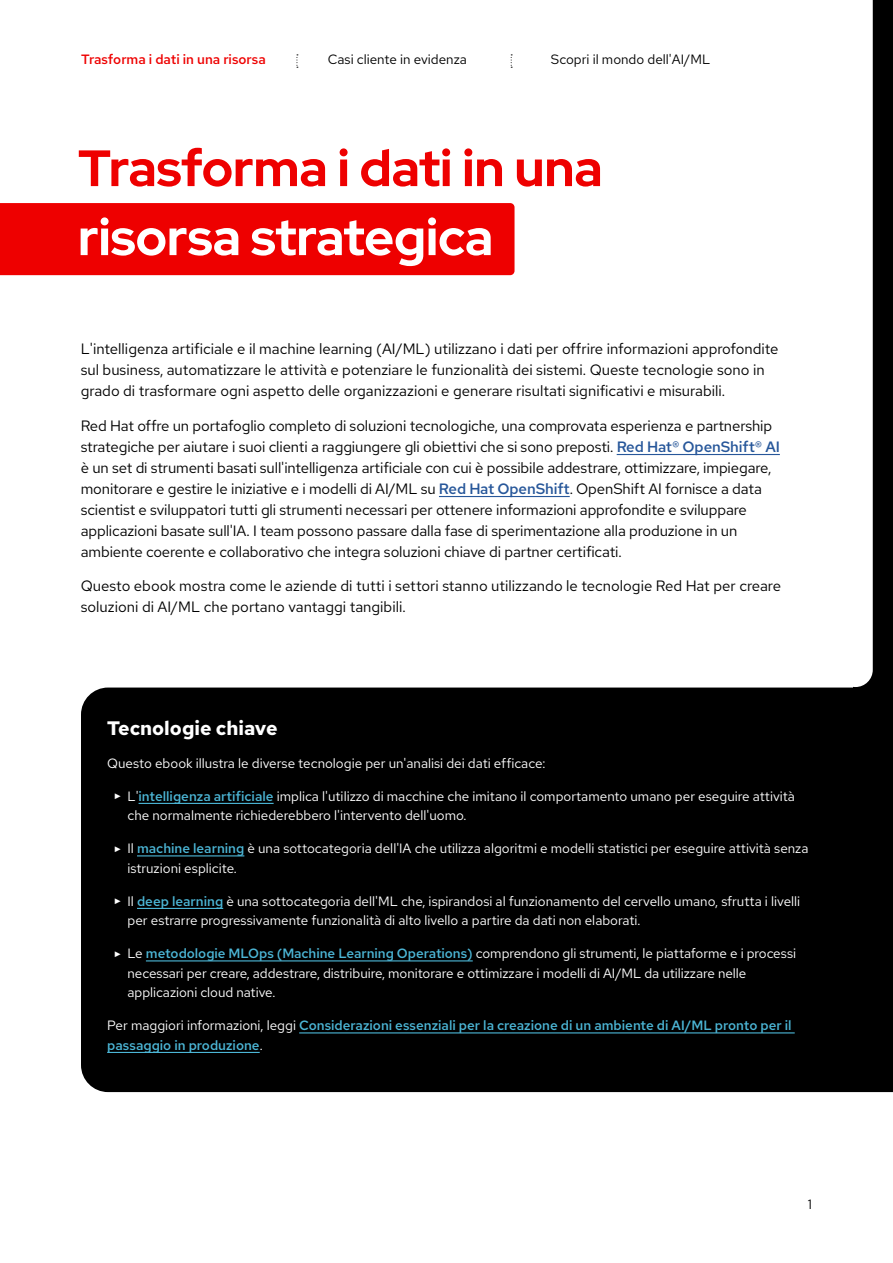
<style>
.page{position:relative;width:893px;height:1263px;background:#fff}
.page>*{position:absolute;margin:0;border:0;box-sizing:border-box;transform-origin:0 0}
.t1{font:700 51px "Red Hat Display";letter-spacing:-.005em;color:#e00}
.t2{font:700 51px "Red Hat Display";letter-spacing:-.005em;color:#fff}
.t3{font:700 19.5px "Red Hat Text";color:#fff}
.t4{font:15px/21px "Red Hat Text";letter-spacing:-.01em;color:#000}
.t5{font:13.5px/19.5px "Red Hat Text";color:#fff}
.t6{font:500 13.5px/19.5px "Red Hat Text";color:#4cb6d6}
.t7{font:13.5px "Red Hat Text";color:#000}
.t8{font:500 13.5px "Red Hat Text";color:#e00}
.s1{font-weight:500;color:#27579a}
.s2{font-family:"Arial";font-size:8.1px}
.s3{font-weight:500;color:#4cb6d6}
.s4{font-weight:400;color:#fff}
</style>
<div class="page">
<div style="left:0;top:203px;width:514px;height:72px;background:#e00"></div>
<div style="left:81px;top:687px;width:812px;height:405px;background:#000"></div>
<hr style="left:139px;top:803px;width:135px;height:1px;background:#4cb6d6">
<hr style="left:137px;top:855px;width:107px;height:1px;background:#4cb6d6">
<hr style="left:137px;top:908px;width:86px;height:1px;background:#4cb6d6">
<hr style="left:146px;top:960px;width:327px;height:1px;background:#4cb6d6">
<hr style="left:299px;top:1032px;width:496px;height:1px;background:#4cb6d6">
<hr style="left:107px;top:1052px;width:153px;height:1px;background:#4cb6d6">
<hr style="left:617px;top:454px;width:163px;height:1px;background:#27579a">
<hr style="left:439px;top:496px;width:131px;height:1px;background:#27579a">
<div style="left:853px;top:0;width:40px;height:688px;background:#000"></div>
<div style="left:853px;top:0;width:20px;height:687px;background:#fff"></div>
<p class="t8" style="left:81px;top:50px;width:186px">Trasforma i dati in una risorsa</p>
<p class="t7" style="left:328px;top:51px;width:141px">Casi cliente in evidenza</p>
<p class="t7" style="left:551px;top:51px;width:161px">Scopri il mondo dell'AI/ML</p>
<h1 class="t1" style="left:78px;top:135px;width:526px">Trasforma i dati in una</h1>
<h1 class="t2" style="left:78px;top:204px;width:417px">risorsa strategica</h1>
<p class="t4" style="left:81px;top:338px;width:699px">L'intelligenza artificiale e il machine learning (AI/ML) utilizzano i dati per offrire informazioni approfondite sul business, automatizzare le attività e potenziare le funzionalità dei sistemi. Queste tecnologie sono in grado di trasformare ogni aspetto delle organizzazioni e generare risultati significativi e misurabili.</p>
<p class="t4" style="left:81px;top:414px;width:701px">Red Hat offre un portafoglio completo di soluzioni tecnologiche, una comprovata esperienza e partnership strategiche per aiutare i suoi clienti a raggiungere gli obiettivi che si sono preposti. <span class="s1">Red Hat® OpenShift® AI </span>è un set di strumenti basati sull'intelligenza artificiale con cui è possibile addestrare, ottimizzare, impiegare, monitorare e gestire le iniziative e i modelli di AI/ML su <span class="s1">Red Hat OpenShift</span>. OpenShift AI fornisce a data scientist e sviluppatori tutti gli strumenti necessari per ottenere informazioni approfondite e sviluppare applicazioni basate sull'IA. I team possono passare dalla fase di sperimentazione alla produzione in un ambiente coerente e collaborativo che integra soluzioni chiave di partner certificati.</p>
<p class="t4" style="left:81px;top:575px;width:702px">Questo ebook mostra come le aziende di tutti i settori stanno utilizzando le tecnologie Red Hat per creare soluzioni di AI/ML che portano vantaggi tangibili.</p>
<h2 class="t3" style="left:107px;top:715px;width:172px">Tecnologie chiave</h2>
<p class="t5" style="left:107px;top:753px;width:440px">Questo ebook illustra le diverse tecnologie per un'analisi dei dati efficace:</p>
<p class="t5" style="left:127px;top:786px;width:669px;text-indent:-14px"><span class="s2">►</span> L'<span class="s3">intelligenza artificiale</span> implica l'utilizzo di macchine che imitano il comportamento umano per eseguire attività che normalmente richiederebbero l'intervento dell'uomo.</p>
<p class="t5" style="left:127px;top:838px;width:683px;text-indent:-14px"><span class="s2">►</span> Il <span class="s3">machine learning</span> è una sottocategoria dell'IA che utilizza algoritmi e modelli statistici per eseguire attività senza istruzioni esplicite.</p>
<p class="t5" style="left:127px;top:891px;width:674px;text-indent:-14px"><span class="s2">►</span> Il <span class="s3">deep learning</span> è una sottocategoria dell'ML che, ispirandosi al funzionamento del cervello umano, sfrutta i livelli per estrarre progressivamente funzionalità di alto livello a partire da dati non elaborati.</p>
<p class="t5" style="left:127px;top:943px;width:670px;text-indent:-14px"><span class="s2">►</span> Le <span class="s3">metodologie MLOps (Machine Learning Operations)</span> comprendono gli strumenti, le piattaforme e i processi necessari per creare, addestrare, distribuire, monitorare e ottimizzare i modelli di AI/ML da utilizzare nelle applicazioni cloud native.</p>
<p class="t6" style="left:107px;top:1015px;width:686px"><span class="s4">Per maggiori informazioni, leggi</span> Considerazioni essenziali per la creazione di un ambiente di AI/ML pronto per il passaggio in produzione<span class="s4">.</span></p>
<p class="t7" style="left:808px;top:1195px;width:6px">1</p>
</div>
